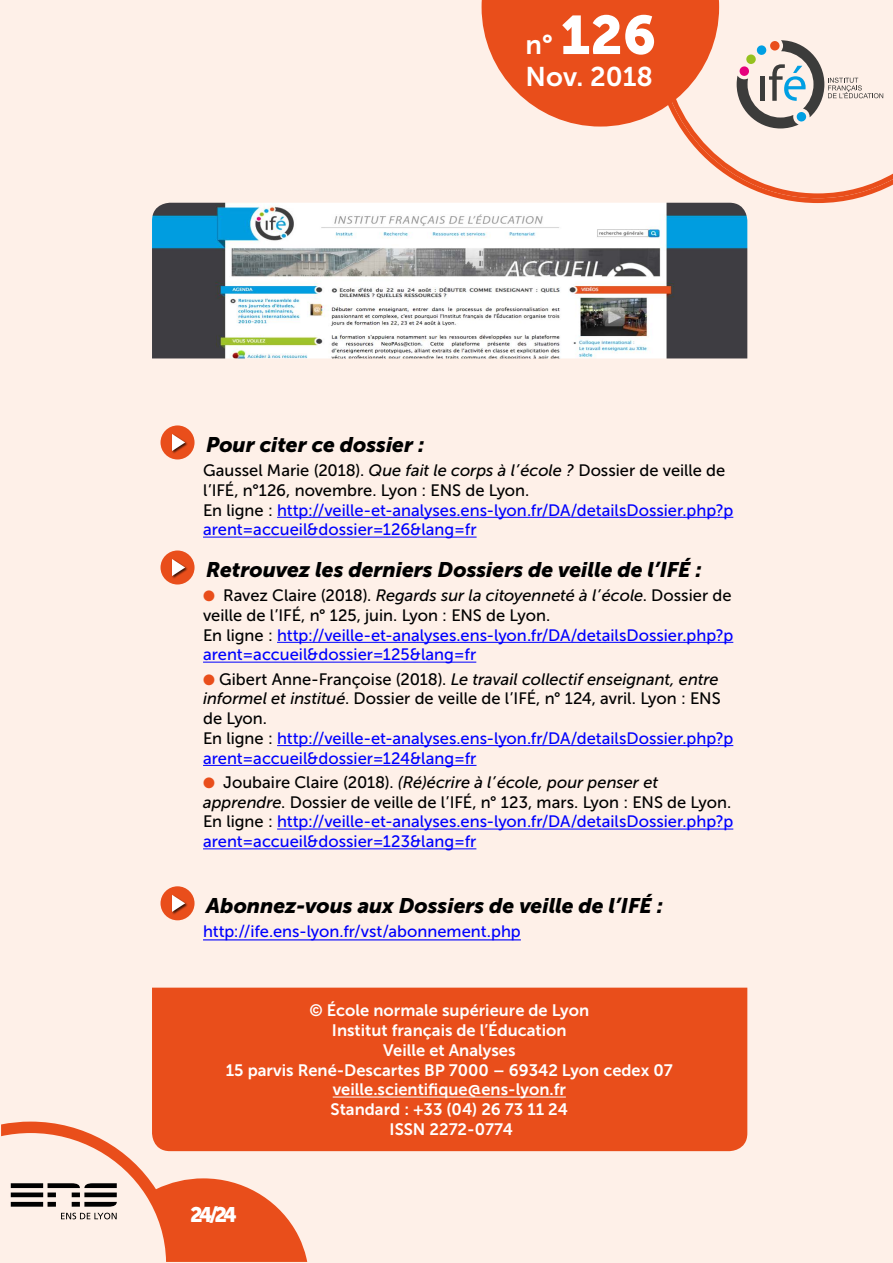
<style>
.page{position:relative;width:893px;height:1263px;background:#fef0e8}
.page>*{position:absolute;margin:0;border:0;box-sizing:border-box;transform-origin:0 0}
.t1{font:54px "Museo Sans 900";color:#fff}
.t2{font:27px "Museo Sans 700";color:#fff}
.t3{font:italic 21px "Museo Sans 900";letter-spacing:-.005em;color:#000}
.t4{font:21px "Museo Sans 900";color:#fff}
.t5{font:16.5px/19.8px "Museo Sans 500";color:#00f}
.t6{font:16.5px/19.8px "Museo Sans 700";color:#fff;text-align:center}
.s1{font-family:"Museo Sans 700";font-size:27px}
.s2{color:#000}
.s3{font-style:italic;color:#000}
.s4{color:#e94e1b}
</style>
<div class="page">
<svg style="left:482px;top:0;width:172px;height:127px;background:#ec6639"></svg>
<svg style="left:654px;top:0;width:204px;height:203px"></svg>
<svg style="left:659px;top:0;width:234px;height:198px"></svg>
<svg style="left:1px;top:1121px;width:306px;height:141px"></svg>
<div style="left:152px;top:988px;width:595px;height:163px;background:#e94e1b"></div>
<hr style="left:333px;top:1096px;width:233px;height:1px;background:#fff">
<hr style="left:277px;top:517px;width:456px;height:1px;background:#00f">
<hr style="left:203px;top:537px;width:274px;height:1px;background:#00f">
<hr style="left:277px;top:642px;width:456px;height:1px;background:#00f">
<hr style="left:203px;top:662px;width:273px;height:1px;background:#00f">
<hr style="left:277px;top:745px;width:456px;height:1px;background:#00f">
<hr style="left:203px;top:765px;width:273px;height:1px;background:#00f">
<hr style="left:277px;top:829px;width:456px;height:1px;background:#00f">
<hr style="left:203px;top:848px;width:273px;height:1px;background:#00f">
<hr style="left:203px;top:939px;width:318px;height:1px;background:#00f">
<div style="left:161px;top:425px;width:34px;height:34px;background:#e94e1b;border-radius:50%"></div>
<div style="left:171px;top:434px;width:18px;height:20px;background:#000;opacity:.75"></div>
<svg style="left:172px;top:434px;width:13px;height:17px"></svg>
<div style="left:161px;top:550px;width:34px;height:34px;background:#e94e1b;border-radius:50%"></div>
<div style="left:171px;top:559px;width:18px;height:20px;background:#000;opacity:.75"></div>
<svg style="left:172px;top:559px;width:13px;height:17px"></svg>
<div style="left:161px;top:886px;width:34px;height:34px;background:#e94e1b;border-radius:50%"></div>
<div style="left:171px;top:894px;width:18px;height:21px;background:#000;opacity:.75"></div>
<svg style="left:172px;top:895px;width:13px;height:17px"></svg>
<img style="left:152px;top:203px;width:595px;height:155px">
<svg style="left:737px;top:40px;width:146px;height:88px"></svg>
<div style="left:746px;top:54px;width:10px;height:10px;background:#95c11f;border-radius:50%"></div>
<svg style="left:756px;top:45px;width:11px;height:10px"></svg>
<div style="left:770px;top:41px;width:10px;height:10px;background:#e94e1b;border-radius:50%"></div>
<svg style="left:796px;top:112px;width:10px;height:10px"></svg>
<div style="left:739px;top:66px;width:10px;height:10px;background:#e6007d;border-radius:50%"></div>
<h1 class="t1" style="left:526px;top:4px;width:132px"><span class="s1">n°</span> 126</h1>
<h2 class="t2" style="left:526px;top:62px;width:129px">Nov. 2018</h2>
<p class="t3" style="left:206px;top:433px;width:220px">Pour citer ce dossier :</p>
<p class="t5" style="left:203px;top:460px;width:532px"><span class="s2">Gaussel Marie (2018).</span> <span class="s3">Que fait le corps à l’école ?</span> <span class="s2">Dossier de veille de l’IFÉ, n°126, novembre. Lyon : ENS de Lyon.<br>En ligne :</span> http://veille-et-analyses.ens-lyon.fr/DA/detailsDossier.php?p arent=accueil&amp;dossier=126&amp;lang=fr</p>
<p class="t3" style="left:206px;top:558px;width:497px">Retrouvez les derniers Dossiers de veille de l’IFÉ :</p>
<p class="t5" style="left:203px;top:585px;width:532px"><span class="s4">●</span> <span class="s2">Ravez Claire (2018).</span> <span class="s3">Regards sur la citoyenneté à l’école</span><span class="s2">. Dossier de veille de l’IFÉ, n° 125, juin. Lyon : ENS de Lyon.<br>En ligne :</span> http://veille-et-analyses.ens-lyon.fr/DA/detailsDossier.php?p arent=accueil&amp;dossier=125&amp;lang=fr</p>
<p class="t5" style="left:203px;top:669px;width:532px"><span class="s4">●</span> <span class="s2">Gibert Anne-Françoise (2018).</span> <span class="s3">Le travail collectif enseignant, entre informel et institué</span><span class="s2">. Dossier de veille de l’IFÉ, n° 124, avril. Lyon : ENS de Lyon.<br>En ligne :</span> http://veille-et-analyses.ens-lyon.fr/DA/detailsDossier.php?p arent=accueil&amp;dossier=124&amp;lang=fr</p>
<p class="t5" style="left:203px;top:772px;width:532px"><span class="s4">●</span> <span class="s2">Joubaire Claire (2018).</span> <span class="s3">(Ré)écrire à l’école, pour penser et apprendre</span><span class="s2">. Dossier de veille de l’IFÉ, n° 123, mars. Lyon : ENS de Lyon.<br>En ligne :</span> http://veille-et-analyses.ens-lyon.fr/DA/detailsDossier.php?p arent=accueil&amp;dossier=123&amp;lang=fr</p>
<p class="t3" style="left:206px;top:893px;width:458px">Abonnez-vous aux Dossiers de veille de l’IFÉ :</p>
<p class="t5" style="left:203px;top:921px;width:319px">http://ife.ens-lyon.fr/vst/abonnement.php</p>
<p class="t6" style="left:226px;top:1000px;width:448px">© École normale supérieure de Lyon<br>Institut français de l’Éducation<br>Veille et Analyses<br>15 parvis René-Descartes BP 7000 – 69342 Lyon cedex 07 veille.scientifique@ens-lyon.fr<br>Standard : +33 (04) 26 73 11 24<br>ISSN 2272-0774</p>
<p class="t4" style="left:190px;top:1203px;width:48px">24/24</p>
</div>
